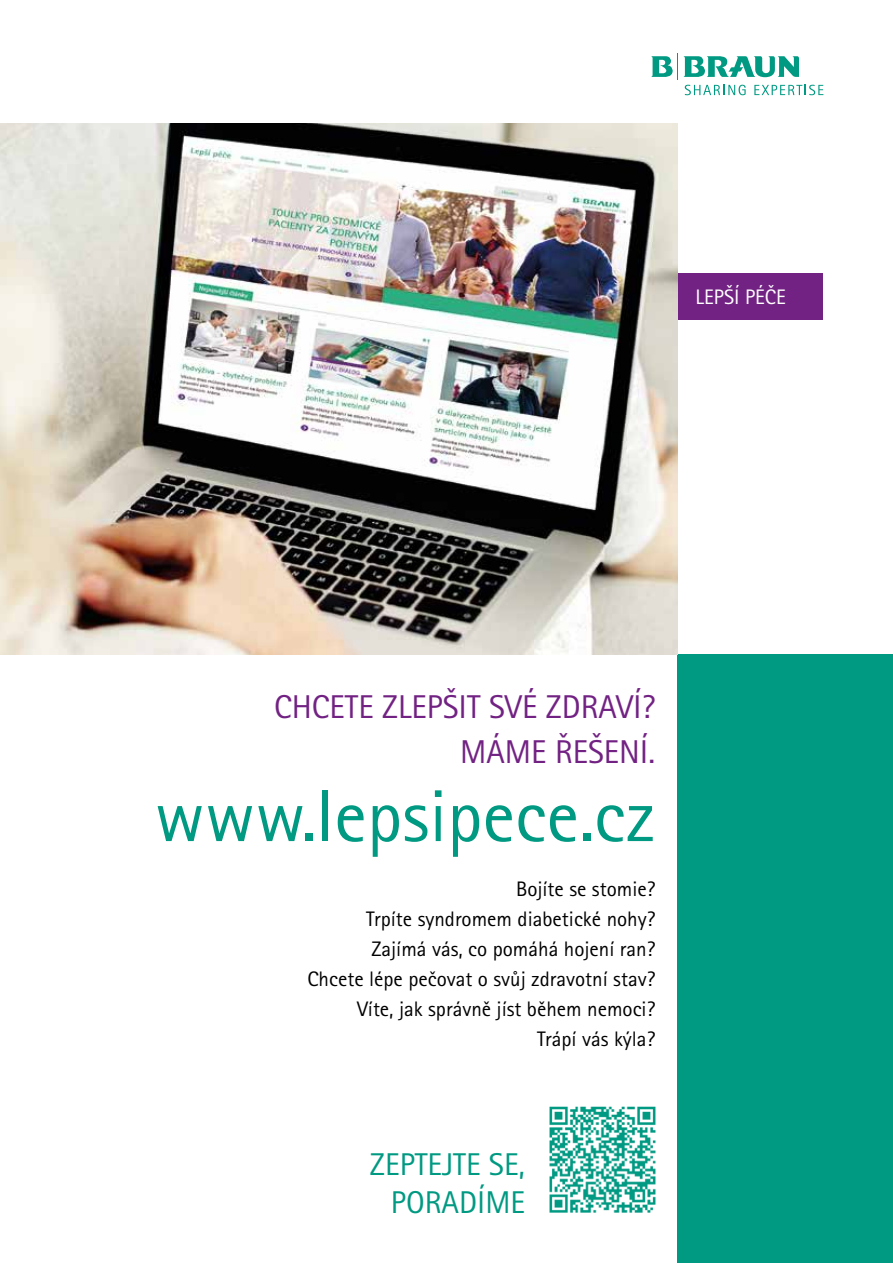
<style>
.page{position:relative;width:893px;height:1263px;background:#fff}
.page>*{position:absolute;margin:0;border:0;box-sizing:border-box;transform-origin:0 0}
.t1{font:73.5px "Rotis Sans Serif Pro";color:#009982}
.t2{font:33px/45px "Rotis Sans Serif Pro";color:#722283;text-align:right}
.t3{font:31.5px/37.8px "Rotis Sans Serif Pro";color:#009982;text-align:right}
.t4{font:21px/30px "Rotis Sans Serif Pro";color:#000;text-align:right}
.t5{font:21px "Rotis Sans Serif Pro";color:#fff}
</style>
<div class="page">
<div style="left:678px;top:655px;width:215px;height:608px;background:#009982"></div>
<svg style="left:685px;top:85px;width:61px;height:10px"></svg>
<svg style="left:754px;top:85px;width:69px;height:10px"></svg>
<svg style="left:651px;top:53px;width:148px;height:26px"></svg>
<img style="left:549px;top:1106px;width:107px;height:107px">
<img style="left:0;top:123px;width:678px;height:532px">
<div style="left:677px;top:273px;width:145px;height:47px;background:#722283"></div>
<p class="t5" style="left:696px;top:284px;width:92px">LEPŠÍ PÉČE</p>
<h2 class="t2" style="left:274px;top:685px;width:383px">CHCETE ZLEPŠIT SVÉ ZDRAVÍ?<br>MÁME ŘEŠENÍ.</h2>
<h1 class="t1" style="left:155px;top:773px;width:502px">www.lepsipece.cz</h1>
<p class="t4" style="left:307px;top:874px;width:349px">Bojíte se stomie?<br>Trpíte syndromem diabetické nohy?<br>Zajímá vás, co pomáhá hojení ran?<br>Chcete lépe pečovat o svůj zdravotní stav?<br>Víte, jak správně jíst během nemoci?<br>Trápí vás kýla?</p>
<h3 class="t3" style="left:370px;top:1145px;width:157px">ZEPTEJTE SE,<br>PORADÍME</h3>
</div>
